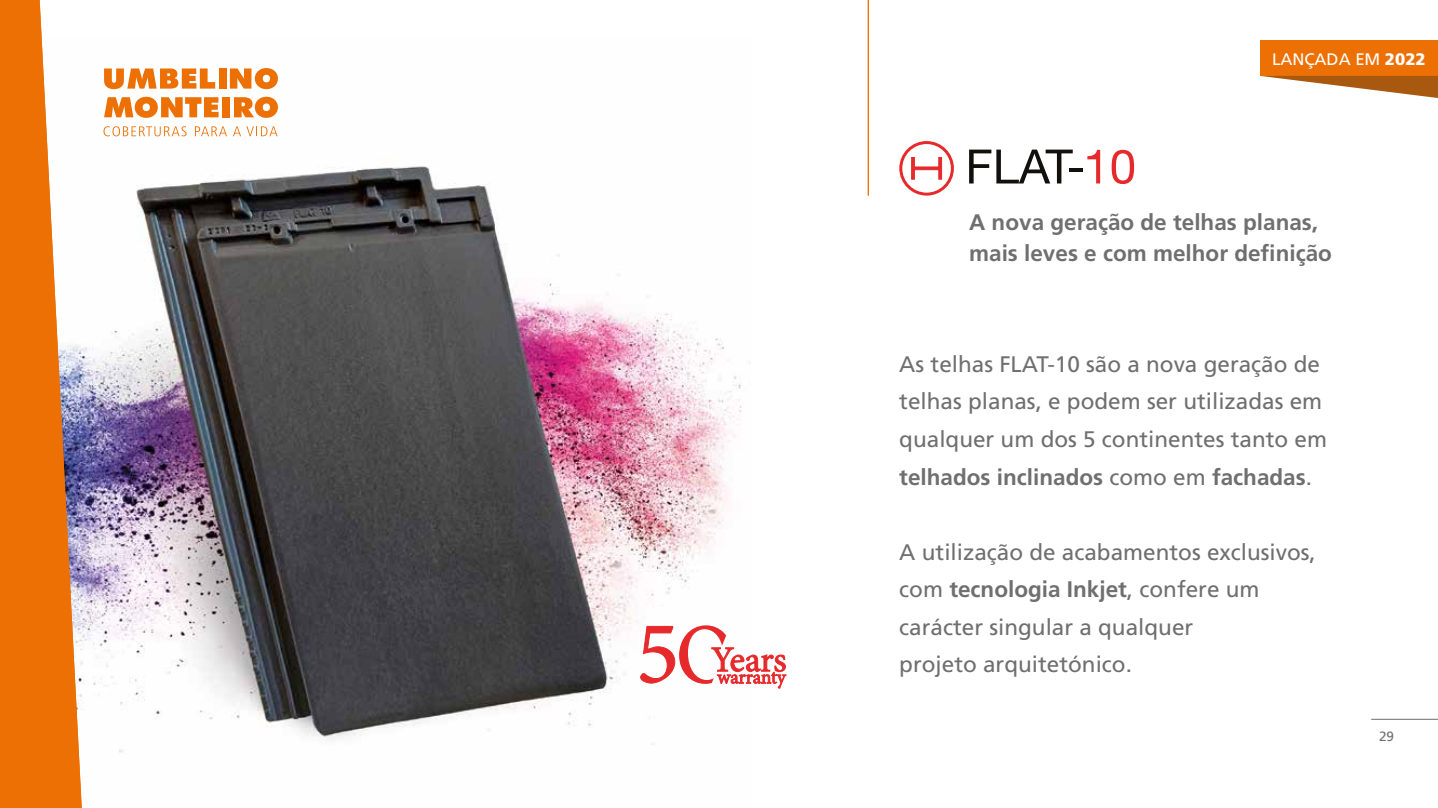
<style>
.page{position:relative;width:1438px;height:808px;background:#fff}
.page>*{position:absolute;margin:0;border:0;box-sizing:border-box;transform-origin:0 0}
.t1{font:22.5px/37.5px "Frutiger LT Std";color:#706f6f}
.t2{font:700 22.5px/31.5px "Frutiger LT Std";color:#706f6f}
.t3{font:16.65px "Frutiger LT Std";color:#fff}
.t4{font:13.5px "Frutiger LT Std";color:#6e6f6f}
.s1{font-weight:900}
.s2{font-weight:700}
</style>
<div class="page">
<hr style="left:1370px;top:719px;width:67px;height:1px;background:#6e6f6f">
<img style="left:82px;top:68px;width:660px;height:685px">
<svg style="left:103px;top:126px;width:83px;height:10px"></svg>
<svg style="left:233px;top:126px;width:44px;height:10px"></svg>
<svg style="left:195px;top:126px;width:32px;height:10px"></svg>
<svg style="left:104px;top:68px;width:111px;height:21px"></svg>
<div style="left:218px;top:68px;width:8px;height:21px;background:#ed7004"></div>
<svg style="left:230px;top:68px;width:48px;height:21px"></svg>
<svg style="left:104px;top:97px;width:114px;height:21px"></svg>
<div style="left:222px;top:97px;width:8px;height:20px;background:#ed7004"></div>
<svg style="left:234px;top:97px;width:44px;height:21px"></svg>
<hr style="left:867px;top:0;width:1px;height:196px;background:#ed7004">
<svg style="left:0;top:0;width:82px;height:808px;fill:#ed7004"></svg>
<div style="left:899px;top:141px;width:54px;height:55px;border:3px solid #e62a2c;border-radius:50%"></div>
<svg style="left:911px;top:157px;width:31px;height:23px"></svg>
<svg style="left:969px;top:150px;width:103px;height:33px"></svg>
<hr style="left:1068px;top:168px;width:14px;height:4px;background:#12100d">
<svg style="left:1087px;top:150px;width:13px;height:33px"></svg>
<svg style="left:1111px;top:150px;width:22px;height:34px"></svg>
<svg style="left:640px;top:625px;width:146px;height:63px"></svg>
<div style="left:1259px;top:40px;width:178px;height:36px;background:#ed7004"></div>
<svg style="left:1261px;top:76px;width:176px;height:22px"></svg>
<p class="t3" style="left:1271px;top:49px;width:155px">LANÇADA EM <span class="s1">2022</span></p>
<p class="t2" style="left:969px;top:206px;width:364px">A nova geração de telhas planas, mais leves e com melhor definição</p>
<p class="t1" style="left:899px;top:345px;width:429px">As telhas FLAT-10 são a nova geração de telhas planas, e podem ser utilizadas em qualquer um dos 5 continentes tanto em <span class="s2">telhados inclinados</span> como em <span class="s2">fachadas</span>.</p>
<p class="t1" style="left:899px;top:533px;width:418px">A utilização de acabamentos exclusivos, com <span class="s2">tecnologia Inkjet</span>, confere um carácter singular a qualquer<br>projeto arquitetónico.</p>
<p class="t4" style="left:1378px;top:728px;width:17px">29</p>
</div>
